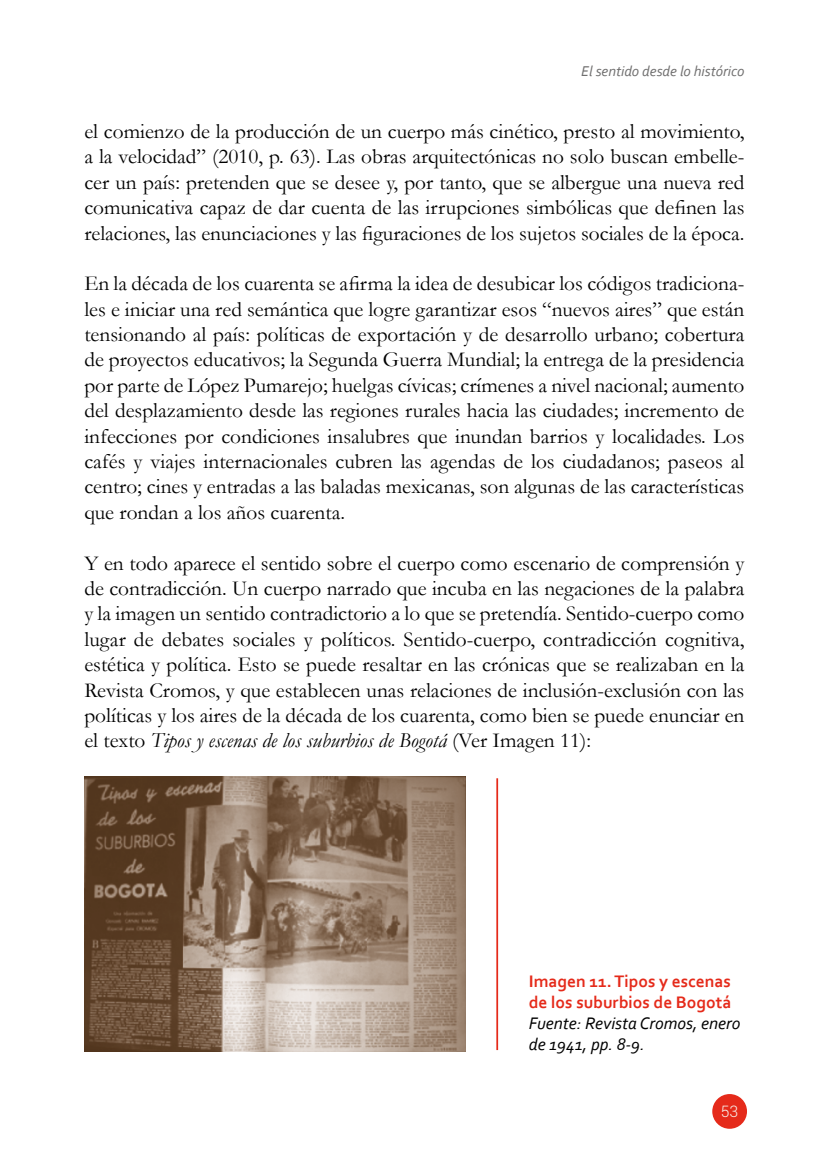
<style>
.page{position:relative;width:819px;height:1166px;background:#fff}
.page>*{position:absolute;margin:0;border:0;box-sizing:border-box;transform-origin:0 0}
.t1{font:21.35px/25.4px "Garamond";color:#000;text-align:justify}
.t2{font:700 17.5px/21px "Corbel";color:#e52a1a}
.t3{font:italic 17.5px/21px "Corbel";color:#000}
.t4{font:300 15.75px "Roboto";color:#f7f0eb}
.t5{font:italic 14.88px "Corbel";color:#706f6f}
.s1{font-style:italic}
</style>
<div class="page">
<div style="left:712px;top:1094px;width:35px;height:35px;background:#e52a1a;border-radius:50%"></div>
<img style="left:84px;top:776px;width:381px;height:275px">
<hr style="left:496px;top:778px;width:2px;height:272px;background:#e52a1a">
<p class="t5" style="left:581px;top:61px;width:165px">El sentido desde lo histórico</p>
<p class="t1" style="left:84px;top:118px;width:661px">el comienzo de la producción de un cuerpo más cinético, presto al movimiento, a la velocidad” (2010, p. 63). Las obras arquitectónicas no solo buscan embelle&shy;cer un país: pretenden que se desee y, por tanto, que se albergue una nueva red comunicativa capaz de dar cuenta de las irrupciones simbólicas que definen las relaciones, las enunciaciones y las figuraciones de los sujetos sociales de la época.</p>
<p class="t1" style="left:84px;top:270px;width:661px">En la década de los cuarenta se afirma la idea de desubicar los códigos tradiciona&shy;les e iniciar una red semántica que logre garantizar esos “nuevos aires” que están tensionando al país: políticas de exportación y de desarrollo urbano; cobertura de proyectos educativos; la Segunda Guerra Mundial; la entrega de la presidencia por parte de López Pumarejo; huelgas cívicas; crímenes a nivel nacional; aumento del desplazamiento desde las regiones rurales hacia las ciudades; incremento de infecciones por condiciones insalubres que inundan barrios y localidades. Los cafés y viajes internacionales cubren las agendas de los ciudadanos; paseos al centro; cines y entradas a las baladas mexicanas, son algunas de las características que rondan a los años cuarenta.</p>
<p class="t1" style="left:84px;top:549px;width:661px">Y en todo aparece el sentido sobre el cuerpo como escenario de comprensión y de contradicción. Un cuerpo narrado que incuba en las negaciones de la palabra y la imagen un sentido contradictorio a lo que se pretendía. Sentido-cuerpo como lugar de debates sociales y políticos. Sentido-cuerpo, contradicción cognitiva, estética y política. Esto se puede resaltar en las crónicas que se realizaban en la Revista Cromos, y que establecen unas relaciones de inclusión-exclusión con las políticas y los aires de la década de los cuarenta, como bien se puede enunciar en el texto <span class="s1">Tipos y escenas de los suburbios de Bogotá</span> (Ver Imagen 11):</p>
<p class="t2" style="left:529px;top:970px;width:204px">Imagen 11. Tipos y escenas de los suburbios de Bogotá</p>
<p class="t3" style="left:529px;top:1012px;width:213px">Fuente: Revista Cromos, enero de 1941, pp. 8-9.</p>
<p class="t4" style="left:720px;top:1101px;width:19px">53</p>
</div>
